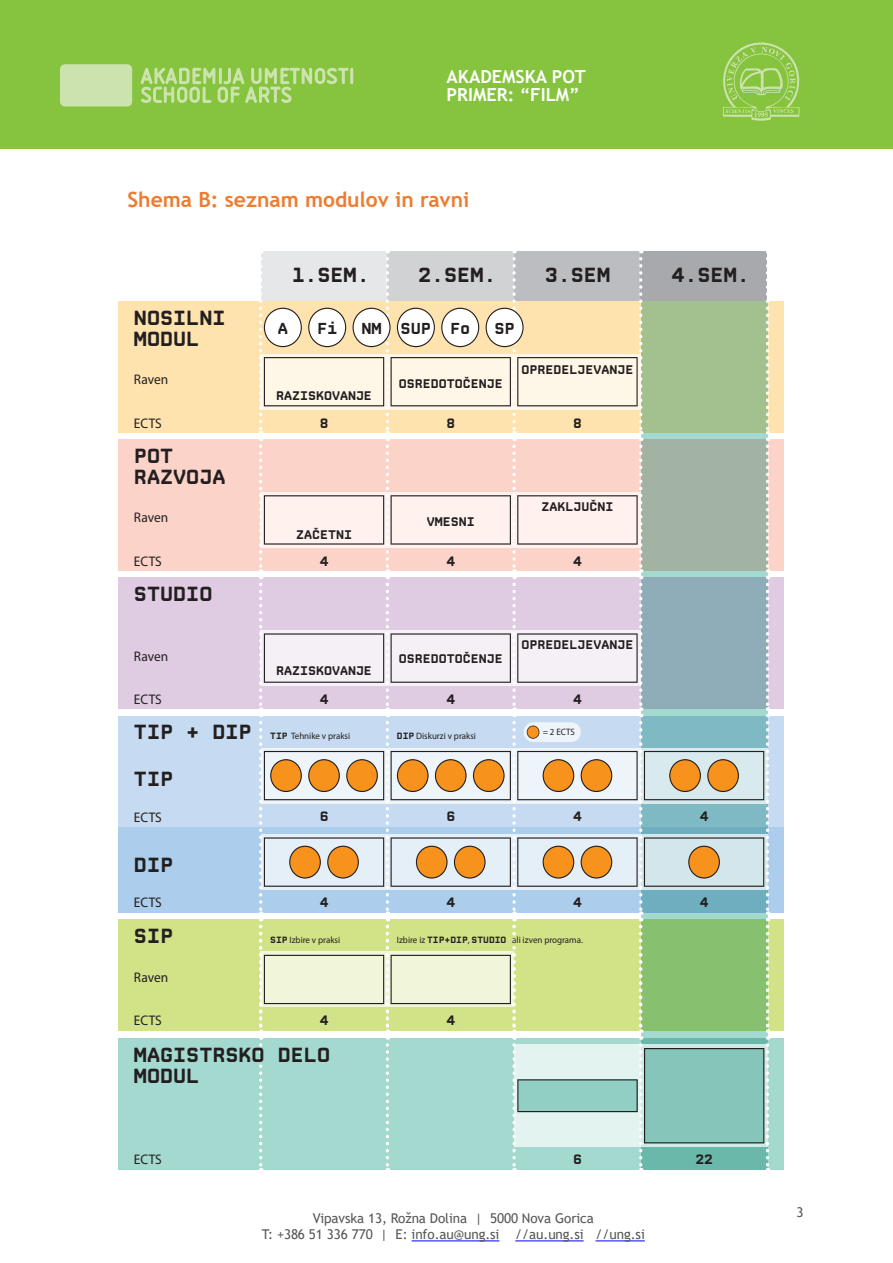
<style>
.page{position:relative;width:893px;height:1263px;background:#fff}
.page>*{position:absolute;margin:0;border:0;box-sizing:border-box;transform-origin:0 0}
.t1{font:700 21px "Trebuchet MS";color:#ef7b2f}
.t2{font:700 20.85px/20.9px "CP Mono v 07";color:#231f20;scale:.96 1}
.t3{font:700 18px/18px "Trebuchet MS";color:#fff}
.t4{font:700 16.2px "CP Mono v 07";color:#231f20;scale:.96 1}
.t5{font:13.95px "PT Sans";color:#231f20;scale:.96 1}
.t6{font:700 13.95px "CP Mono v 07";color:#231f20;scale:.96 1}
.t7{font:13.5px/16.2px "Trebuchet MS";letter-spacing:-.005em;color:#57585a;text-align:center}
.t8{font:700 12.75px "CP Mono v 07";color:#231f20;scale:.96 1}
.t9{font:9.3px "PT Sans";color:#231f20;scale:.96 1}
.s1{font-family:"CP Mono v 07";font-weight:700}
</style>
<div class="page">
<div style="left:0;top:0;width:893px;height:149px;background:#86c43f"></div>
<svg style="left:723px;top:42px;width:77px;height:79px"></svg>
<div style="left:60px;top:64px;width:72px;height:42px;background:#cce3ae;border-radius:5px"></div>
<svg style="left:141px;top:68px;width:212px;height:35px"></svg>
<hr style="left:412px;top:1240px;width:87px;height:1px;background:#00f">
<hr style="left:515px;top:1240px;width:69px;height:1px;background:#00f">
<hr style="left:596px;top:1240px;width:49px;height:1px;background:#00f">
<div style="left:261px;top:252px;width:126px;height:49px;background:#e6e7e9"></div>
<div style="left:387px;top:252px;width:127px;height:49px;background:#d1d2d4"></div>
<div style="left:514px;top:252px;width:127px;height:49px;background:#bcbdc0"></div>
<div style="left:641px;top:252px;width:126px;height:49px;background:#a8a9ad"></div>
<div style="left:118px;top:919px;width:665px;height:112px;background:#d2e287"></div>
<div style="left:118px;top:301px;width:665px;height:132px;background:#fee3af"></div>
<div style="left:118px;top:439px;width:665px;height:132px;background:#fcd3c9"></div>
<div style="left:118px;top:577px;width:665px;height:132px;background:#dfcce3"></div>
<div style="left:118px;top:716px;width:665px;height:111px;background:#c6dbf1"></div>
<div style="left:118px;top:827px;width:665px;height:86px;background:#accdeb"></div>
<div style="left:524px;top:722px;width:57px;height:20px;background:#e2edf8;border-radius:10px"></div>
<div style="left:118px;top:1038px;width:665px;height:132px;background:#a4d9d0"></div>
<svg style="left:641px;top:301px;width:126px;height:422px;background:#9bb7a5"></svg>
<svg style="left:766px;top:259px;width:3px;height:458px"></svg>
<svg style="left:259px;top:259px;width:383px;height:458px"></svg>
<svg style="left:259px;top:723px;width:510px;height:447px"></svg>
<p class="t3" style="left:446px;top:68px;width:141px">AKADEMSKA POT<br>PRIMER: “FILM”</p>
<p class="t1" style="left:128px;top:186px;width:343px">Shema B: seznam modulov in ravni</p>
<p class="t2" style="left:134px;top:307px;width:97px">NOSILNI<br>MODUL</p>
<p class="t2" style="left:291px;top:265px;width:83px">1.SEM.</p>
<p class="t2" style="left:418px;top:265px;width:83px">2.SEM.</p>
<p class="t2" style="left:545px;top:265px;width:70px">3.SEM</p>
<p class="t2" style="left:671px;top:265px;width:83px">4.SEM.</p>
<p class="t4" style="left:278px;top:319px;width:12px">A</p>
<p class="t4" style="left:317px;top:319px;width:23px">Fi</p>
<p class="t4" style="left:361px;top:319px;width:115px">NM SUP Fo</p>
<p class="t4" style="left:494px;top:319px;width:23px">SP</p>
<p class="t8" style="left:521px;top:362px;width:118px">OPREDELJEVANJE</p>
<p class="t5" style="left:134px;top:371px;width:37px">Raven</p>
<p class="t5" style="left:134px;top:414px;width:31px">ECTS</p>
<p class="t6" style="left:320px;top:415px;width:11px">8</p>
<p class="t6" style="left:446px;top:415px;width:11px">8</p>
<p class="t6" style="left:573px;top:415px;width:11px">8</p>
<p class="t8" style="left:399px;top:376px;width:110px">OSREDOTOČENJE</p>
<p class="t8" style="left:276px;top:388px;width:101px">RAZISKOVANJE</p>
<p class="t2" style="left:134px;top:446px;width:97px">POT<br>RAZVOJA</p>
<p class="t8" style="left:541px;top:500px;width:76px">ZAKLJUČNI</p>
<p class="t5" style="left:134px;top:509px;width:37px">Raven</p>
<p class="t5" style="left:134px;top:552px;width:31px">ECTS</p>
<p class="t6" style="left:320px;top:553px;width:11px">4</p>
<p class="t6" style="left:446px;top:553px;width:11px">4</p>
<p class="t6" style="left:573px;top:553px;width:11px">4</p>
<p class="t8" style="left:427px;top:514px;width:51px">VMESNI</p>
<p class="t8" style="left:296px;top:527px;width:60px">ZAČETNI</p>
<p class="t2" style="left:134px;top:584px;width:83px">STUDIO</p>
<p class="t8" style="left:521px;top:637px;width:118px">OPREDELJEVANJE</p>
<p class="t5" style="left:134px;top:647px;width:37px">Raven</p>
<p class="t5" style="left:134px;top:691px;width:31px">ECTS</p>
<p class="t6" style="left:320px;top:691px;width:11px">4</p>
<p class="t6" style="left:446px;top:691px;width:11px">4</p>
<p class="t6" style="left:573px;top:691px;width:11px">4</p>
<p class="t8" style="left:399px;top:651px;width:110px">OSREDOTOČENJE</p>
<p class="t8" style="left:276px;top:664px;width:101px">RAZISKOVANJE</p>
<p class="t2" style="left:134px;top:722px;width:124px">TIP + DIP</p>
<p class="t2" style="left:134px;top:769px;width:42px">TIP</p>
<p class="t5" style="left:134px;top:808px;width:31px">ECTS</p>
<p class="t2" style="left:134px;top:854px;width:42px">DIP</p>
<p class="t5" style="left:134px;top:894px;width:31px">ECTS</p>
<p class="t2" style="left:134px;top:926px;width:42px">SIP</p>
<p class="t9" style="left:270px;top:731px;width:85px"><span class="s1">TIP</span> Tehnike v praksi</p>
<p class="t9" style="left:397px;top:731px;width:84px"><span class="s1">DIP</span> Diskurzi v praksi</p>
<p class="t9" style="left:543px;top:726px;width:35px">= 2 ECTS</p>
<p class="t6" style="left:320px;top:808px;width:11px">6</p>
<p class="t6" style="left:446px;top:808px;width:11px">6</p>
<p class="t6" style="left:573px;top:808px;width:11px">4</p>
<p class="t6" style="left:700px;top:808px;width:11px">4</p>
<p class="t6" style="left:320px;top:894px;width:11px">4</p>
<p class="t6" style="left:446px;top:894px;width:11px">4</p>
<p class="t6" style="left:573px;top:894px;width:11px">4</p>
<p class="t6" style="left:700px;top:894px;width:11px">4</p>
<p class="t9" style="left:270px;top:934px;width:74px"><span class="s1">SIP</span> Izbire v praksi</p>
<p class="t9" style="left:397px;top:934px;width:195px">Izbire iz <span class="s1">TIP+DIP</span>, <span class="s1">STUDIO</span> ali izven programa.</p>
<p class="t5" style="left:134px;top:969px;width:37px">Raven</p>
<p class="t5" style="left:134px;top:1012px;width:31px">ECTS</p>
<p class="t6" style="left:320px;top:1012px;width:11px">4</p>
<p class="t6" style="left:446px;top:1012px;width:11px">4</p>
<p class="t2" style="left:134px;top:1044px;width:206px">MAGISTRSKO DELO<br>MODUL</p>
<p class="t5" style="left:134px;top:1151px;width:31px">ECTS</p>
<p class="t6" style="left:573px;top:1152px;width:11px">6</p>
<p class="t6" style="left:695px;top:1152px;width:20px">22</p>
<p class="t7" style="left:262px;top:1210px;width:384px">Vipavska 13, Rožna Dolina | 5000 Nova Gorica<br>T: +386 51 336 770 | E: info.au@ung.si //au.ung.si //ung.si</p>
<p class="t7" style="left:797px;top:1204px;width:9px">3</p>
</div>
